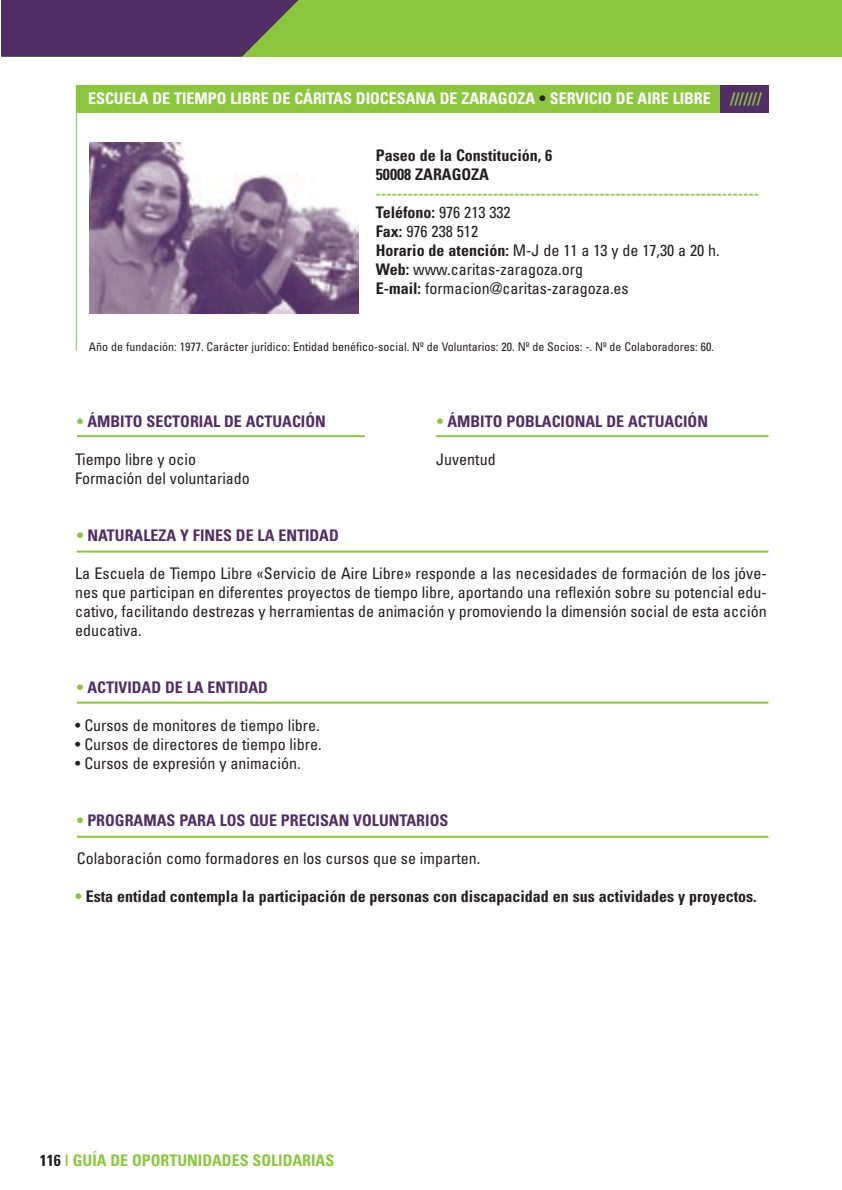
<style>
.page{position:relative;width:842px;height:1190px;background:#fff}
.page>*{position:absolute;margin:0;border:0;box-sizing:border-box;transform-origin:0 0}
.t1{font:condensed 16px/19px "Univers";color:#231f20}
.t2{font:700 condensed 16px "Univers";color:#522e64}
.t3{font:700 condensed 16px/19px "Univers";color:#231f20}
.t4{font:700 condensed 16px "Univers";color:#8bc63e}
.t5{font:700 condensed 16px "Univers";color:#fff}
.t6{font:condensed 12px "Univers";color:#231f20}
.s1{color:#231f20}
.s2{font-weight:700}
.s3{color:#8bc63e}
</style>
<div class="page">
<div style="left:76px;top:85px;width:692px;height:28px;background:#522e64"></div>
<hr style="left:76px;top:85px;width:1px;height:266px;background:#8bc63e">
<hr style="left:77px;top:551px;width:691px;height:2px;background:#8bc63e">
<hr style="left:77px;top:702px;width:691px;height:2px;background:#8bc63e">
<hr style="left:77px;top:836px;width:691px;height:2px;background:#8bc63e">
<hr style="left:77px;top:435px;width:288px;height:2px;background:#8bc63e">
<hr style="left:436px;top:435px;width:332px;height:2px;background:#8bc63e">
<div style="left:1px;top:0;width:841px;height:57px;background:#8bc63e"></div>
<svg style="left:1px;top:0;width:298px;height:57px;background:#573d60"></svg>
<div style="left:76px;top:85px;width:644px;height:28px;background:#8bc63e"></div>
<img style="left:89px;top:142px;width:269px;height:171px">
<p class="t5" style="left:88px;top:92px;width:624px">ESCUELA DE TIEMPO LIBRE DE CÁRITAS DIOCESANA DE ZARAGOZA <span class="s1">•</span> SERVICIO DE AIRE LIBRE</p>
<p class="t4" style="left:730px;top:92px;width:33px">///////</p>
<p class="t3" style="left:376px;top:147px;width:178px">Paseo de la Constitución, 6<br>50008 ZARAGOZA</p>
<p class="t1" style="left:376px;top:204px;width:345px"><span class="s2">Teléfono:</span> 976 213 332<br><span class="s2">Fax:</span> 976 238 512<br><span class="s2">Horario de atención:</span> M-J de 11 a 13 y de 17,30 a 20 h.<br><span class="s2">Web:</span> www.caritas-zaragoza.org<br><span class="s2">E-mail:</span> formacion@caritas-zaragoza.es</p>
<p class="t4" style="left:376px;top:187px;width:385px">------------------------------------------------------------------------</p>
<p class="t6" style="left:89px;top:342px;width:627px">Año de fundación: 1977. Carácter jurídico: Entidad benéfico-social. Nº de Voluntarios: 20. Nº de Socios: -. Nº de Colaboradores: 60.</p>
<p class="t2" style="left:77px;top:415px;width:250px"><span class="s3">•</span> ÁMBITO SECTORIAL DE ACTUACIÓN</p>
<p class="t2" style="left:437px;top:415px;width:273px"><span class="s3">•</span> ÁMBITO POBLACIONAL DE ACTUACIÓN</p>
<p class="t1" style="left:75px;top:451px;width:122px">Tiempo libre y ocio</p>
<p class="t1" style="left:436px;top:451px;width:61px">Juventud</p>
<p class="t1" style="left:75px;top:470px;width:176px">Formación del voluntariado</p>
<p class="t2" style="left:77px;top:529px;width:264px"><span class="s3">•</span> NATURALEZA Y FINES DE LA ENTIDAD</p>
<p class="t1" style="left:75px;top:565px;width:693px;text-align:justify">La Escuela de Tiempo Libre «Servicio de Aire Libre» responde a las necesidades de formación de los jóve&shy;nes que participan en diferentes proyectos de tiempo libre, aportando una reflexión sobre su potencial edu&shy;cativo, facilitando destrezas y herramientas de animación y promoviendo la dimensión social de esta acción educativa.</p>
<p class="t2" style="left:77px;top:681px;width:193px"><span class="s3">•</span> ACTIVIDAD DE LA ENTIDAD</p>
<p class="t1" style="left:75px;top:717px;width:246px">• Cursos de monitores de tiempo libre.</p>
<p class="t1" style="left:75px;top:736px;width:248px">• Cursos de directores de tiempo libre.</p>
<p class="t1" style="left:75px;top:755px;width:227px">• Cursos de expresión y animación.</p>
<p class="t2" style="left:77px;top:814px;width:373px"><span class="s3">•</span> PROGRAMAS PARA LOS QUE PRECISAN VOLUNTARIOS</p>
<p class="t1" style="left:77px;top:850px;width:405px">Colaboración como formadores en los cursos que se imparten.</p>
<p class="t3" style="left:75px;top:888px;width:683px"><span class="s3">•</span> Esta entidad contempla la participación de personas con discapacidad en sus actividades y proyectos.</p>
<p class="t4" style="left:40px;top:1155px;width:296px"><span class="s1">116</span> | GUÍA DE OPORTUNIDADES SOLIDARIAS</p>
</div>
